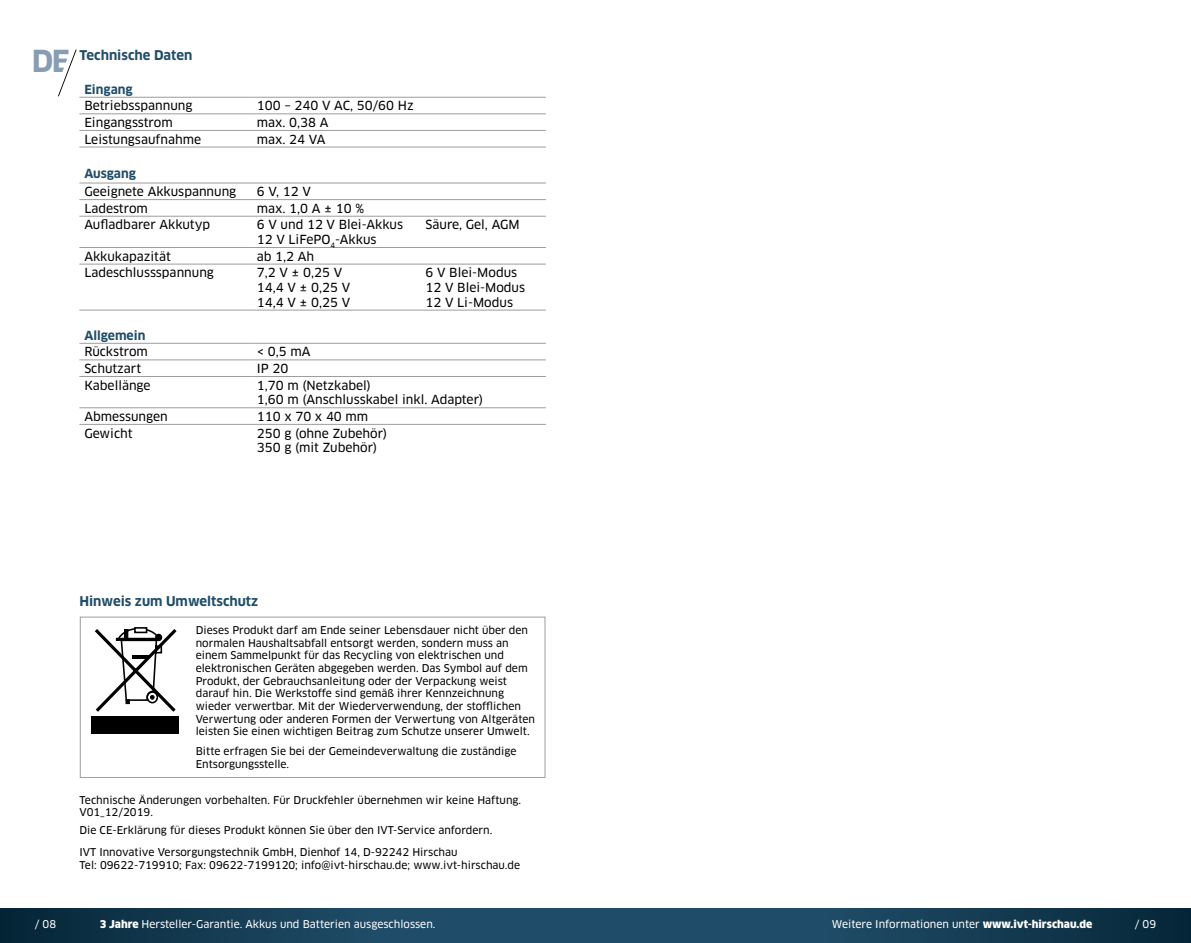
<style>
.page{position:relative;width:1191px;height:943px;background:#fff}
.page>*{position:absolute;margin:0;border:0;box-sizing:border-box;transform-origin:0 0}
.t1{font:700 29.57px "Clan OT";color:#869db4}
.t2{font:700 13.12px "Clan OT";color:#204d69}
.t3{font:12.25px/14.7px "Clan OT News";color:#000}
.t4{font:700 12.25px "Clan OT";color:#204d69}
.t5{font:10.5px/12.6px "Clan OT News";color:#000}
.t6{font:10.5px "Clan OT News";color:#fff}
.t7{font:10.5px "Clan Pro News";color:#fff}
.s1{font-family:"Clan OT";font-weight:900}
</style>
<div class="page">
<svg style="left:0;top:908px;width:1191px;height:35px;background:#174058"></svg>
<svg style="left:58px;top:49px;width:19px;height:48px"></svg>
<div style="left:80px;top:616px;width:465px;height:162px;border:1px solid #9d9d9c"></div>
<hr style="left:79px;top:97px;width:173px;height:1px;background:#9d9d9c">
<hr style="left:252px;top:97px;width:294px;height:1px;background:#9d9d9c">
<hr style="left:79px;top:113px;width:173px;height:1px;background:#9d9d9c">
<hr style="left:252px;top:113px;width:294px;height:1px;background:#9d9d9c">
<hr style="left:79px;top:130px;width:173px;height:1px;background:#9d9d9c">
<hr style="left:252px;top:130px;width:294px;height:1px;background:#9d9d9c">
<hr style="left:79px;top:146px;width:173px;height:1px;background:#9d9d9c">
<hr style="left:252px;top:146px;width:294px;height:1px;background:#9d9d9c">
<hr style="left:79px;top:182px;width:173px;height:1px;background:#9d9d9c">
<hr style="left:252px;top:182px;width:294px;height:1px;background:#9d9d9c">
<hr style="left:79px;top:199px;width:173px;height:1px;background:#9d9d9c">
<hr style="left:252px;top:199px;width:294px;height:1px;background:#9d9d9c">
<hr style="left:79px;top:216px;width:173px;height:1px;background:#9d9d9c">
<hr style="left:252px;top:216px;width:294px;height:1px;background:#9d9d9c">
<hr style="left:79px;top:247px;width:173px;height:1px;background:#9d9d9c">
<hr style="left:252px;top:247px;width:294px;height:1px;background:#9d9d9c">
<hr style="left:79px;top:263px;width:173px;height:1px;background:#9d9d9c">
<hr style="left:252px;top:263px;width:294px;height:1px;background:#9d9d9c">
<hr style="left:79px;top:309px;width:173px;height:1px;background:#9d9d9c">
<hr style="left:252px;top:309px;width:294px;height:1px;background:#9d9d9c">
<hr style="left:79px;top:343px;width:173px;height:1px;background:#9d9d9c">
<hr style="left:252px;top:343px;width:294px;height:1px;background:#9d9d9c">
<hr style="left:79px;top:359px;width:173px;height:1px;background:#9d9d9c">
<hr style="left:252px;top:359px;width:294px;height:1px;background:#9d9d9c">
<hr style="left:79px;top:376px;width:173px;height:1px;background:#9d9d9c">
<hr style="left:252px;top:376px;width:294px;height:1px;background:#9d9d9c">
<hr style="left:79px;top:407px;width:173px;height:1px;background:#9d9d9c">
<hr style="left:252px;top:407px;width:294px;height:1px;background:#9d9d9c">
<hr style="left:79px;top:424px;width:173px;height:1px;background:#9d9d9c">
<hr style="left:252px;top:424px;width:294px;height:1px;background:#9d9d9c">
<svg style="left:94px;top:627px;width:83px;height:85px"></svg>
<svg style="left:132px;top:654px;width:16px;height:4px"></svg>
<div style="left:91px;top:716px;width:87px;height:17px;background:#000"></div>
<h1 class="t1" style="left:32px;top:44px;width:40px">DE</h1>
<p class="t2" style="left:79px;top:47px;width:114px">Technische Daten</p>
<p class="t4" style="left:84px;top:82px;width:50px">Eingang</p>
<p class="t3" style="left:84px;top:99px;width:110px">Betriebsspannung</p>
<p class="t3" style="left:257px;top:99px;width:158px">100 – 240 V AC, 50/60 Hz</p>
<p class="t3" style="left:84px;top:115px;width:90px">Eingangsstrom</p>
<p class="t3" style="left:257px;top:115px;width:73px">max. 0,38 A</p>
<p class="t3" style="left:84px;top:132px;width:118px">Leistungsaufnahme</p>
<p class="t3" style="left:257px;top:132px;width:70px">max. 24 VA</p>
<p class="t4" style="left:84px;top:166px;width:53px">Ausgang</p>
<p class="t3" style="left:84px;top:184px;width:153px">Geeignete Akkuspannung</p>
<p class="t3" style="left:257px;top:184px;width:56px">6 V, 12 V</p>
<p class="t3" style="left:84px;top:201px;width:65px">Ladestrom</p>
<p class="t3" style="left:257px;top:201px;width:109px">max. 1,0 A ± 10 %</p>
<p class="t3" style="left:84px;top:217px;width:127px">Aufladbarer Akkutyp</p>
<p class="t3" style="left:257px;top:217px;width:148px">6 V und 12 V Blei-Akkus</p>
<p class="t3" style="left:425px;top:217px;width:96px">Säure, Gel, AGM</p>
<p class="t3" style="left:257px;top:232px;width:121px">12 V LiFePO<sub>4</sub>-Akkus</p>
<p class="t3" style="left:84px;top:249px;width:88px">Akkukapazität</p>
<p class="t3" style="left:257px;top:249px;width:59px">ab 1,2 Ah</p>
<p class="t3" style="left:84px;top:265px;width:131px">Ladeschlussspannung</p>
<p class="t3" style="left:257px;top:265px;width:87px">7,2 V ± 0,25 V</p>
<p class="t3" style="left:425px;top:265px;width:93px">6 V Blei-Modus</p>
<p class="t3" style="left:257px;top:280px;width:95px">14,4 V ± 0,25 V</p>
<p class="t3" style="left:425px;top:280px;width:101px">12 V Blei-Modus</p>
<p class="t3" style="left:257px;top:295px;width:95px">14,4 V ± 0,25 V</p>
<p class="t3" style="left:425px;top:295px;width:89px">12 V Li-Modus</p>
<p class="t4" style="left:84px;top:328px;width:63px">Allgemein</p>
<p class="t3" style="left:84px;top:344px;width:65px">Rückstrom</p>
<p class="t3" style="left:257px;top:344px;width:55px">&lt; 0,5 mA</p>
<p class="t3" style="left:84px;top:361px;width:58px">Schutzart</p>
<p class="t3" style="left:257px;top:361px;width:33px">IP 20</p>
<p class="t3" style="left:84px;top:378px;width:68px">Kabellänge</p>
<p class="t3" style="left:257px;top:378px;width:228px">1,70 m (Netzkabel)<br>1,60 m (Anschlusskabel inkl. Adapter)</p>
<p class="t3" style="left:84px;top:409px;width:85px">Abmessungen</p>
<p class="t3" style="left:257px;top:409px;width:113px">110 x 70 x 40 mm</p>
<p class="t3" style="left:84px;top:425px;width:50px">Gewicht</p>
<p class="t3" style="left:257px;top:426px;width:132px">250 g (ohne Zubehör)<br>350 g (mit Zubehör)</p>
<p class="t2" style="left:79px;top:593px;width:180px">Hinweis zum Umweltschutz</p>
<p class="t5" style="left:196px;top:624px;width:341px">Dieses Produkt darf am Ende seiner Lebensdauer nicht über den normalen Haushaltsabfall entsorgt werden, sondern muss an einem Sammelpunkt für das Recycling von elektrischen und elektronischen Geräten abgegeben werden. Das Symbol auf dem Produkt, der Gebrauchsanleitung oder der Verpackung weist darauf hin. Die Werkstoffe sind gemäß ihrer Kennzeichnung wieder verwertbar. Mit der Wiederverwendung, der stofflichen Verwertung oder anderen Formen der Verwertung von Altgeräten leisten Sie einen wichtigen Beitrag zum Schutze unserer Umwelt.</p>
<p class="t5" style="left:196px;top:745px;width:322px">Bitte erfragen Sie bei der Gemeindeverwaltung die zuständige<br>Entsorgungsstelle.</p>
<p class="t5" style="left:79px;top:793px;width:443px">Technische Änderungen vorbehalten. Für Druckfehler übernehmen wir keine Haftung.<br>V01_12/2019.</p>
<p class="t5" style="left:79px;top:818px;width:414px;line-height:22.6px">Die CE-Erklärung für dieses Produkt können Sie über den IVT-Service anfordern.<br>IVT Innovative Versorgungstechnik GmbH, Dienhof 14, D-92242 Hirschau</p>
<p class="t5" style="left:79px;top:859px;width:442px">Tel: 09622-719910; Fax: 09622-7199120; info@ivt-hirschau.de; www.ivt-hirschau.de</p>
<p class="t7" style="left:35px;top:917px;width:23px">/ 08</p>
<p class="t6" style="left:831px;top:917px;width:262px">Weitere Informationen unter <span class="s1">www.ivt-hirschau.de</span></p>
<p class="t7" style="left:1134px;top:917px;width:23px">/ 09</p>
<p class="t6" style="left:100px;top:917px;width:337px"><span class="s1">3 Jahre</span> Hersteller-Garantie. Akkus und Batterien ausgeschlossen.</p>
</div>
